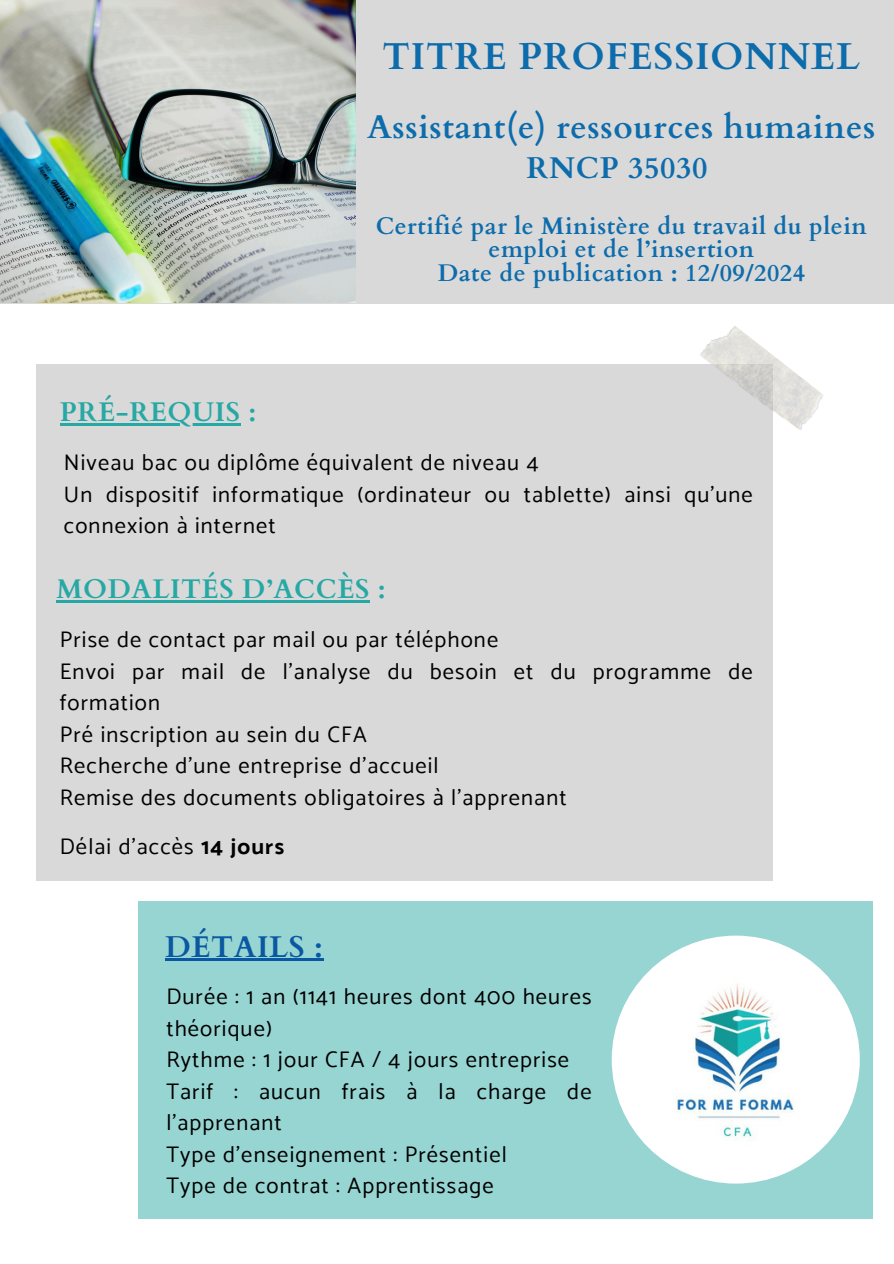
<style>
.page{position:relative;width:894px;height:1264px;background:#fff}
.page>*{position:absolute;margin:0;border:0;box-sizing:border-box;transform-origin:0 0}
.t1{font:700 37.5px "Cardo";letter-spacing:.02em;color:#0d6cac}
.t2{font:700 33px "Cardo";letter-spacing:.02em;color:#0d6cac}
.t3{font:700 30px "Cardo";letter-spacing:.02em;color:#0d6cac}
.t4{font:700 30px "Cardo";letter-spacing:.02em;color:#0a57a2}
.t5{font:700 27px "Cardo";letter-spacing:.02em;color:#26a8a5}
.t6{font:700 24px/23.7px "Cardo";letter-spacing:.02em;color:#0d6cac;text-align:center}
.t7{font:22.5px/31.5px "Catamaran";letter-spacing:.05em;color:#000}
.s1{font-weight:700}
</style>
<div class="page">
<div style="left:0;top:0;width:893px;height:303px;background:#d9d9d9"></div>
<img style="left:0;top:0;width:355px;height:303px">
<div style="left:138px;top:900px;width:733px;height:318px;background:#97d5d3"></div>
<div style="left:36px;top:364px;width:736px;height:517px;background:#d9d9d9"></div>
<hr style="left:60px;top:423px;width:181px;height:3px;background:#26a8a5">
<hr style="left:165px;top:958px;width:158px;height:3px;background:#0a57a2">
<img style="left:611px;top:935px;width:248px;height:248px;border-radius:50%">
<img style="left:700px;top:326px;width:123px;height:108px">
<hr style="left:56px;top:600px;width:314px;height:2px;background:#26a8a5">
<p class="t1" style="left:382px;top:32px;width:478px">TITRE PROFESSIONNEL</p>
<h4 class="t5" style="left:60px;top:394px;width:198px">PRÉ-REQUIS :</h4>
<h1 class="t2" style="left:367px;top:105px;width:510px">Assistant(e) ressources humaines</h1>
<h3 class="t3" style="left:526px;top:149px;width:182px">RNCP 35030</h3>
<h2 class="t6" style="left:375px;top:214px;width:492px">Certifié par le Ministère du travail du plein emploi et de l’insertion<br>Date de publication : 12/09/2024</h2>
<h5 class="t7" style="left:64px;top:446px;width:476px">Niveau bac ou diplôme équivalent de niveau 4</h5>
<p class="t7" style="left:64px;top:478px;width:690px">Un dispositif informatique (ordinateur ou tablette) ainsi qu'une connexion à internet</p>
<p class="t5" style="left:56px;top:571px;width:331px">MODALITÉS D’ACCÈS :</p>
<h2 class="t7" style="left:60px;top:623px;width:440px">Prise de contact par mail ou par téléphone</h2>
<p class="t7" style="left:60px;top:655px;width:694px">Envoi par mail de l’analyse du besoin et du programme de formation</p>
<p class="t7" style="left:60px;top:718px;width:308px">Pré inscription au sein du CFA</p>
<p class="t7" style="left:60px;top:749px;width:380px">Recherche d’une entreprise d’accueil</p>
<p class="t7" style="left:60px;top:781px;width:508px">Remise des documents obligatoires à l’apprenant</p>
<p class="t7" style="left:60px;top:830px;width:226px">Délai d'accès <span class="s1">14 jours</span></p>
<p class="t4" style="left:165px;top:926px;width:159px">DÉTAILS :</p>
<p class="t7" style="left:166px;top:980px;width:426px">Durée : 1 an (1141 heures dont 400 heures théorique)</p>
<p class="t7" style="left:166px;top:1043px;width:404px">Rythme : 1 jour CFA / 4 jours entreprise</p>
<h4 class="t7" style="left:166px;top:1075px;width:426px">Tarif : aucun frais à la charge de l’apprenant</h4>
<p class="t7" style="left:166px;top:1138px;width:342px">Type d’enseignement : Présentiel</p>
<p class="t7" style="left:166px;top:1169px;width:329px">Type de contrat : Apprentissage</p>
</div>
